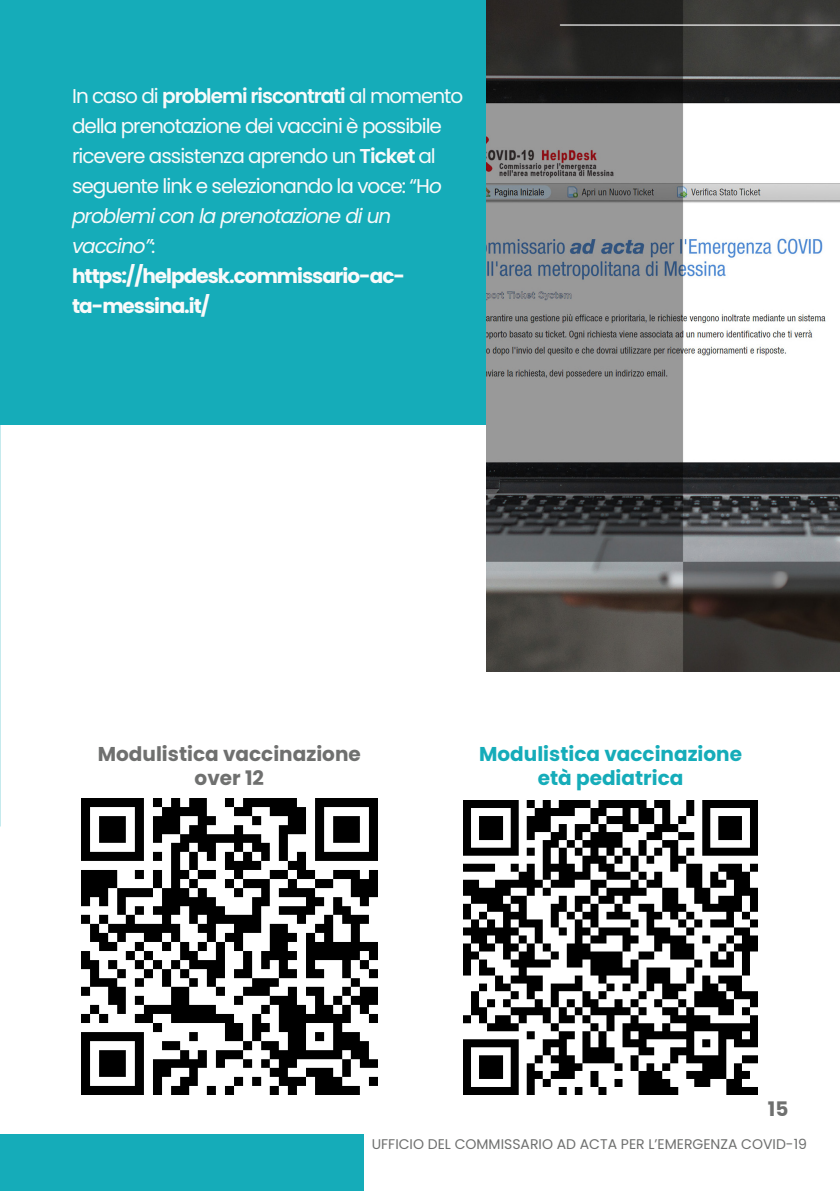
<style>
.page{position:relative;width:840px;height:1191px;background:#fff}
.page>*{position:absolute;margin:0;border:0;box-sizing:border-box;transform-origin:0 0}
.t1{font:20px/30px "Poppins";letter-spacing:-.05em;color:#f9fafa}
.t2{font:700 20px "Poppins";color:#15acb9}
.t3{font:700 20px "Poppins";color:#6f706f}
.t4{font:14px "Poppins";color:#6f706f}
.s1{font-weight:600}
.s2{font-style:italic}
.s3{font-weight:700}
</style>
<div class="page">
<div style="left:0;top:1134px;width:363px;height:57px;background:#15acb9"></div>
<div style="left:0;top:0;width:839px;height:425px;background:#15acb9"></div>
<img style="left:486px;top:0;width:353px;height:672px">
<img style="left:81px;top:799px;width:296px;height:295px">
<img style="left:463px;top:800px;width:294px;height:294px">
<p class="t1" style="left:72px;top:81px;width:392px">In caso di <span class="s1">problemi riscontrati</span> al momento della prenotazione dei vaccini è possibile ricevere assistenza aprendo un <span class="s1">Ticket</span> al seguente link e selezionando la voce: “H<span class="s2">o problemi con la prenotazione di un vaccino”</span>: <span class="s3">https://helpdesk.commissario-ac&shy;ta-messina.it/</span></p>
<p class="t3" style="left:98px;top:742px;width:264px">Modulistica vaccinazione</p>
<p class="t3" style="left:194px;top:766px;width:71px">over 12</p>
<p class="t2" style="left:479px;top:742px;width:264px">Modulistica vaccinazione</p>
<p class="t2" style="left:537px;top:766px;width:147px">età pediatrica</p>
<p class="t3" style="left:767px;top:1097px;width:22px">15</p>
<p class="t4" style="left:371px;top:1136px;width:436px">UFFICIO DEL COMMISSARIO AD ACTA PER L’EMERGENZA COVID-19</p>
</div>
